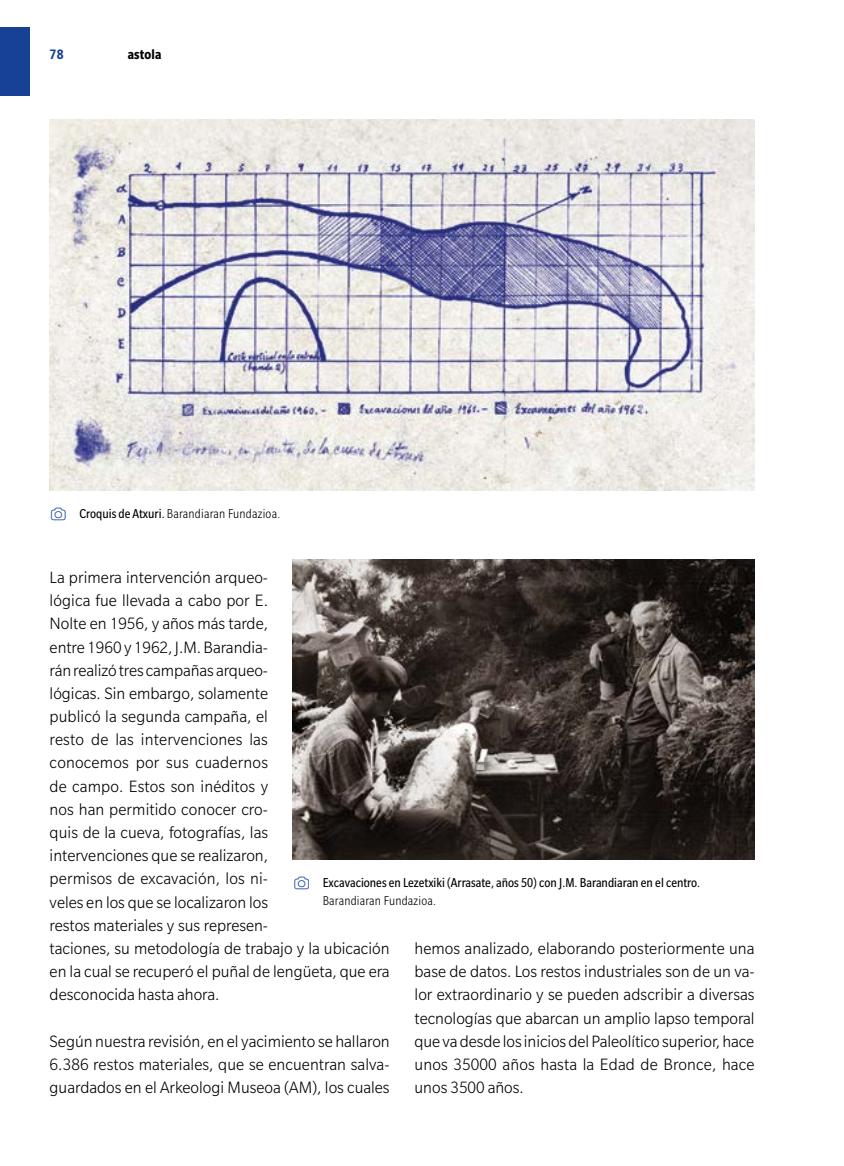
<style>
.page{position:relative;width:844px;height:1166px;background:#fff}
.page>*{position:absolute;margin:0;border:0;box-sizing:border-box;transform-origin:0 0}
.t1{font:300 17.85px/23.1px "Slate Pro";color:#000;text-align:justify;scale:.96 1}
.t2{font:700 condensed 14.88px "Slate Pro";letter-spacing:.01em;color:#000}
.t3{font:700 condensed 14.88px "Slate Pro";color:#164194}
.t4{font:condensed 14px "Slate Pro";color:#000}
.t5{font:300 condensed 14px "Slate Pro";letter-spacing:.015em;color:#000}
.s1{font-weight:400}
</style>
<div class="page">
<img style="left:50px;top:119px;width:704px;height:371px">
<img style="left:293px;top:560px;width:461px;height:300px">
<div style="left:0;top:28px;width:30px;height:68px;background:#164194"></div>
<p class="t3" style="left:50px;top:47px;width:15px">78</p>
<p class="t2" style="left:128px;top:47px;width:35px">astola</p>
<p class="t5" style="left:79px;top:506px;width:202px"><span class="s1">Croquis de Atxuri.</span> Barandiaran Fundazioa.</p>
<p class="t1" style="left:50px;top:566px;width:355px;text-align:left">La primera intervención arqueo-<br>lógica fue llevada a cabo por E.<br>Nolte en 1956, y años más tarde,<br>entre 1960 y 1962, J.M. Barandia-<br>rán realizó tres campañas arqueo-<br>lógicas. Sin embargo, solamente<br>publicó la segunda campaña, el<br>resto de las intervenciones las<br>conocemos por sus cuadernos<br>de campo. Estos son inéditos y<br>nos han permitido conocer cro-<br>quis de la cueva, fotografías, las<br>intervenciones que se realizaron,<br>permisos de excavación, los ni-<br>veles en los que se localizaron los<br>restos materiales y sus represen-<br>taciones, su metodología de trabajo y la ubicación en la cual se recuperó el puñal de lengüeta, que era desconocida hasta ahora.</p>
<p class="t1" style="left:50px;top:1029px;width:356px">Según nuestra revisión, en el yacimiento se hallaron 6.386 restos materiales, que se encuentran salva&shy;guardados en el Arkeologi Museoa (AM), los cuales</p>
<p class="t4" style="left:322px;top:875px;width:379px">Excavaciones en Lezetxiki (Arrasate, años 50) con J.M. Barandiaran en el centro.</p>
<p class="t5" style="left:322px;top:893px;width:115px">Barandiaran Fundazioa.</p>
<p class="t1" style="left:414px;top:937px;width:355px">hemos analizado, elaborando posteriormente una base de datos. Los restos industriales son de un va&shy;lor extraordinario y se pueden adscribir a diversas tecnologías que abarcan un amplio lapso temporal que va desde los inicios del Paleolítico superior, hace unos 35000 años hasta la Edad de Bronce, hace unos 3500 años.</p>
</div>
